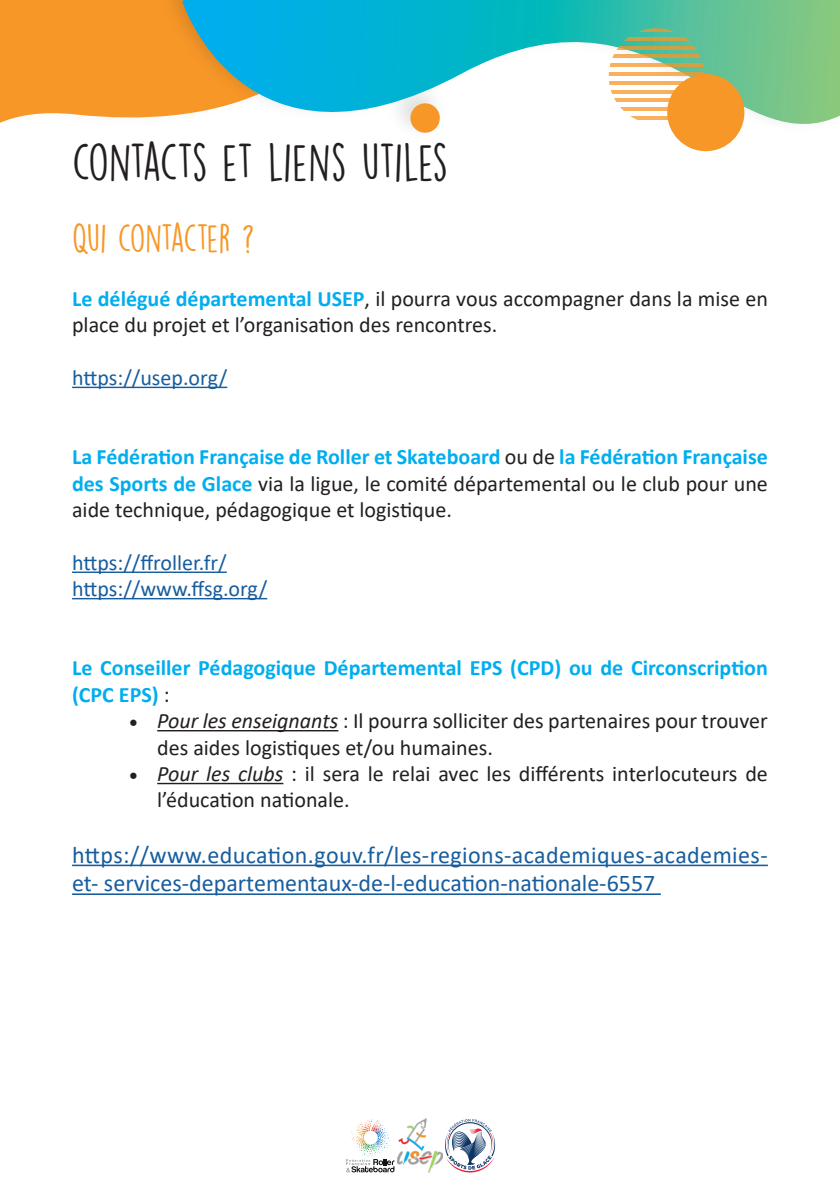
<style>
.page{position:relative;width:840px;height:1191px;background:#fff}
.page>*{position:absolute;margin:0;border:0;box-sizing:border-box;transform-origin:0 0}
.t1{font:48px "DK Lemon Yellow Sun";letter-spacing:-.03em;color:#231f20}
.t2{font:36px "DK Lemon Yellow Sun";letter-spacing:-.045em;color:#f79727}
.t3{font:24px/28.8px "Calibri";letter-spacing:.01em;color:#175d9e}
.t4{font:22px/26.4px "Calibri";color:#231f20}
.t5{font:700 22px/26.4px "Calibri";color:#00aeef}
.t6{font:22px "Calibri";color:#175d9e}
.s1{font-weight:700;color:#00aeef}
.s2{font-weight:400;color:#231f20}
.s3{font-family:"Minion Pro";font-size:24px}
.s4{font-style:italic}
</style>
<div class="page">
<div style="left:0;top:0;width:149px;height:123px;background:#f79728"></div>
<div style="left:149px;top:0;width:33px;height:117px;background:#f79728"></div>
<svg style="left:182px;top:0;width:657px;height:152px"></svg>
<div style="left:666px;top:74px;width:78px;height:77px;background:#f79728;border-radius:50%"></div>
<svg style="left:608px;top:37px;width:96px;height:4px"></svg>
<svg style="left:608px;top:28px;width:96px;height:4px"></svg>
<hr style="left:608px;top:46px;width:96px;height:3px;background:#f79728">
<svg style="left:608px;top:54px;width:96px;height:4px"></svg>
<svg style="left:608px;top:63px;width:96px;height:4px"></svg>
<svg style="left:608px;top:72px;width:96px;height:4px"></svg>
<svg style="left:608px;top:81px;width:76px;height:4px"></svg>
<hr style="left:608px;top:90px;width:96px;height:3px;background:#f79728">
<svg style="left:608px;top:98px;width:62px;height:4px"></svg>
<svg style="left:608px;top:107px;width:60px;height:4px"></svg>
<svg style="left:608px;top:116px;width:60px;height:4px"></svg>
<img style="left:397px;top:1119px;width:45px;height:53px">
<svg style="left:445px;top:1119px;width:50px;height:53px"></svg>
<svg style="left:346px;top:1119px;width:48px;height:53px"></svg>
<hr style="left:72px;top:387px;width:155px;height:1px;background:#175d9e">
<hr style="left:72px;top:571px;width:155px;height:2px;background:#175d9e">
<hr style="left:72px;top:598px;width:195px;height:1px;background:#175d9e">
<hr style="left:157px;top:730px;width:181px;height:1px;background:#231f20">
<hr style="left:157px;top:783px;width:126px;height:1px;background:#231f20">
<hr style="left:72px;top:864px;width:695px;height:2px;background:#175d9e">
<hr style="left:72px;top:893px;width:588px;height:2px;background:#175d9e">
<p class="t1" style="left:72px;top:133px;width:377px">CONTACTS ET LIENS UTILES</p>
<p class="t2" style="left:72px;top:216px;width:184px">QUI CONTACTER ?</p>
<p class="t4" style="left:72px;top:285px;width:697px"><span class="s1">Le délégué départemental USEP</span>, il pourra vous accompagner dans la mise en place du projet et l’organisation des rencontres.</p>
<p class="t6" style="left:72px;top:362px;width:157px">https://usep.org/</p>
<p class="t4" style="left:72px;top:443px;width:697px;text-align:justify"><span class="s1">La Fédération Française de Roller et Skateboard</span> ou de <span class="s1">la Fédération Française des Sports de Glace</span> via la ligue, le comité départemental ou le club pour une aide technique, pédagogique et logistique.</p>
<p class="t6" style="left:72px;top:547px;width:156px">https://ffroller.fr/</p>
<p class="t6" style="left:72px;top:573px;width:196px">https://www.ffsg.org/</p>
<p class="t5" style="left:72px;top:654px;width:697px">Le Conseiller Pédagogique Départemental EPS (CPD) ou de Circonscription (CPC EPS) <span class="s2">:</span></p>
<p class="t4" style="left:157px;top:707px;width:612px;text-indent:-28px"><span class="s3">•</span> <span class="s4">Pour les enseignants</span> : Il pourra solliciter des partenaires pour trouver des aides logistiques et/ou humaines.</p>
<p class="t4" style="left:157px;top:760px;width:612px;text-indent:-28px"><span class="s3">•</span> <span class="s4">Pour les clubs</span> : il sera le relai avec les différents interlocuteurs de l’éducation nationale.</p>
<p class="t3" style="left:72px;top:839px;width:696px">https://www.education.gouv.fr/les-regions-academiques-academies&shy;et- services-departementaux-de-l-education-nationale-6557</p>
</div>
